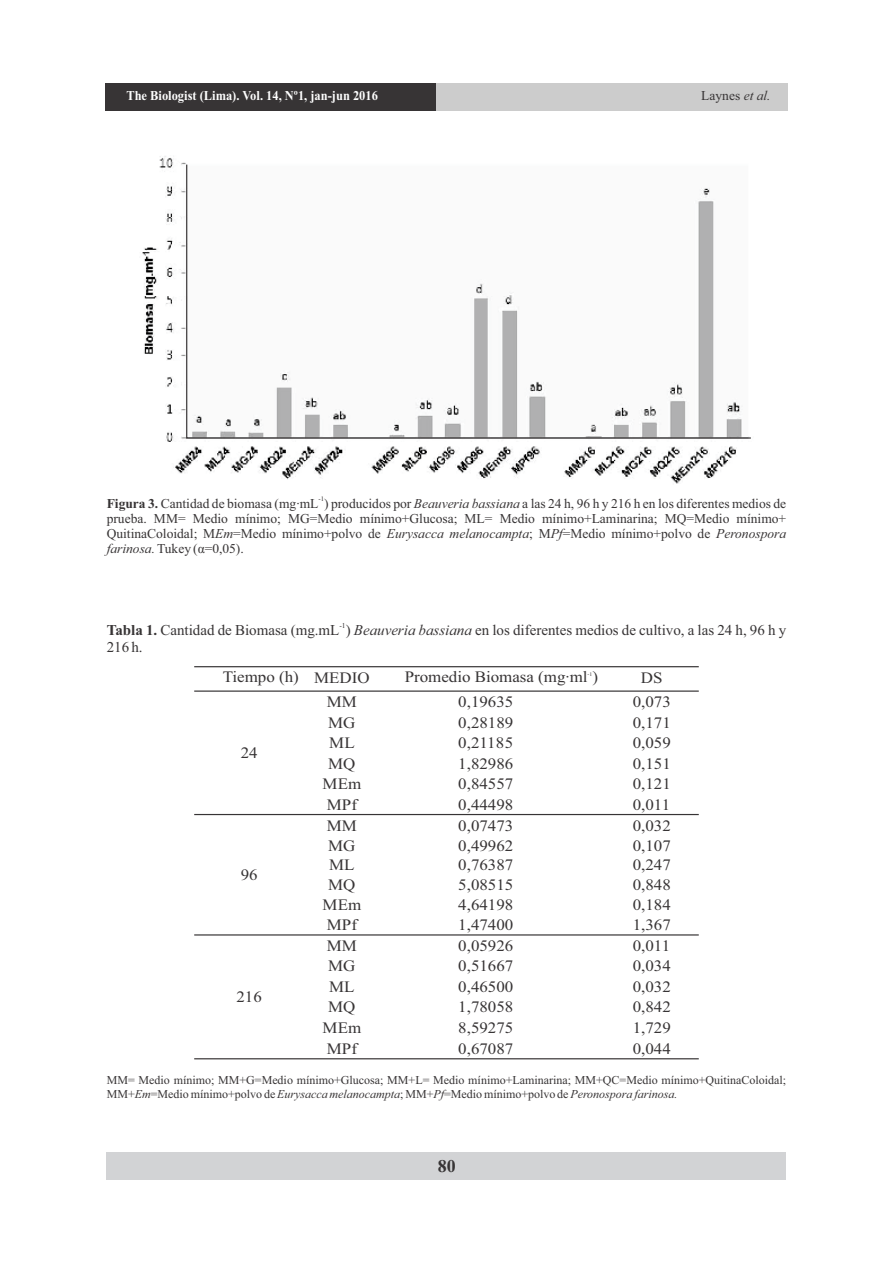
<style>
.page{position:relative;width:893px;height:1263px;background:#fff}
.page>*{position:absolute;margin:0;border:0;box-sizing:border-box;transform-origin:0 0}
.t1{font:700 18px "Times New Roman";color:#373435}
.t2{font:15.9px "Times New Roman";color:#373435;scale:1.06 1}
.t3{font:15px/16.6px "Times New Roman";color:#373435}
.t4{font:13.5px/15px "Times New Roman";color:#373435;text-align:justify}
.t5{font:700 13.5px "Times New Roman";color:#fefefe;scale:.92 1}
.t6{font:12px/13.4px "Times New Roman";color:#373435}
.t7{font:7.5px "Times New Roman";color:#373435}
.t8{font:6.75px "Times New Roman";color:#373435}
.t9{font:5.4px "Times New Roman";color:#373435;scale:1.06 1}
.s1{font-style:italic}
.s2{font-weight:700}
</style>
<div class="page">
<div style="left:107px;top:1152px;width:679px;height:28px;background:#d2d3d5"></div>
<img style="left:142px;top:156px;width:594px;height:328px">
<hr style="left:194px;top:1058px;width:505px;height:1px;background:#373435">
<hr style="left:194px;top:934px;width:505px;height:1px;background:#373435">
<hr style="left:194px;top:814px;width:505px;height:1px;background:#373435">
<hr style="left:194px;top:690px;width:505px;height:2px;background:#373435">
<hr style="left:194px;top:666px;width:505px;height:1px;background:#373435">
<div style="left:106px;top:83px;width:681px;height:28px;background:#ccc"></div>
<div style="left:106px;top:83px;width:330px;height:28px;background:#373435"></div>
<svg style="left:186px;top:163px;width:565px;height:276px"></svg>
<p class="t5" style="left:126px;top:91px;width:275px">The Biologist (Lima). Vol. 14, Nº1, jan-jun 2016</p>
<p class="t4" style="left:701px;top:89px;width:71px">Laynes <span class="s1">et al.</span></p>
<p class="t8" style="left:318px;top:497px;width:7px">-1</p>
<p class="t4" style="left:107px;top:497px;width:681px"><span class="s2">Figura 3.</span> Cantidad de biomasa (mg·mL ) producidos por <span class="s1">Beauveria bassiana</span> a las 24 h, 96 h y 216 h en los diferentes medios de prueba. MM= Medio mínimo; MG=Medio mínimo+Glucosa; ML= Medio mínimo+Laminarina; MQ=Medio mínimo+ QuitinaColoidal; M<span class="s1">Em</span>=Medio mínimo+polvo de <span class="s1">Eurysacca melanocampta</span>; M<span class="s1">Pf</span>=Medio mínimo+polvo de <span class="s1">Peronospora farinosa.</span> Tukey (α=0,05).</p>
<p class="t7" style="left:339px;top:623px;width:8px">-1</p>
<p class="t3" style="left:107px;top:623px;width:681px"><span class="s2">Tabla 1.</span> Cantidad de Biomasa (mg.mL ) <span class="s1">Beauveria bassiana</span> en los diferentes medios de cultivo, a las 24 h, 96 h y<br>216 h.</p>
<p class="t2" style="left:405px;top:671px;width:184px">Promedio Biomasa (mg·ml )</p>
<p class="t2" style="left:641px;top:672px;width:22px">DS</p>
<p class="t2" style="left:223px;top:671px;width:140px">Tiempo (h) MEDIO</p>
<p class="t9" style="left:588px;top:673px;width:6px">-1</p>
<p class="t2" style="left:241px;top:747px;width:17px">24</p>
<p class="t2" style="left:241px;top:869px;width:17px">96</p>
<p class="t2" style="left:327px;top:696px;width:30px">MM</p>
<p class="t2" style="left:458px;top:696px;width:53px">0,19635</p>
<p class="t2" style="left:633px;top:696px;width:37px">0,073</p>
<p class="t2" style="left:328px;top:717px;width:27px">MG</p>
<p class="t2" style="left:458px;top:717px;width:53px">0,28189</p>
<p class="t2" style="left:633px;top:717px;width:37px">0,171</p>
<p class="t2" style="left:329px;top:737px;width:26px">ML</p>
<p class="t2" style="left:458px;top:737px;width:53px">0,21185</p>
<p class="t2" style="left:633px;top:737px;width:37px">0,059</p>
<p class="t2" style="left:328px;top:758px;width:27px">MQ</p>
<p class="t2" style="left:458px;top:758px;width:53px">1,82986</p>
<p class="t2" style="left:633px;top:758px;width:37px">0,151</p>
<p class="t2" style="left:323px;top:778px;width:38px">MEm</p>
<p class="t2" style="left:458px;top:778px;width:53px">0,84557</p>
<p class="t2" style="left:633px;top:778px;width:37px">0,121</p>
<p class="t2" style="left:327px;top:799px;width:30px">MPf</p>
<p class="t2" style="left:458px;top:799px;width:53px">0,44498</p>
<p class="t2" style="left:633px;top:799px;width:37px">0,011</p>
<p class="t2" style="left:327px;top:820px;width:30px">MM</p>
<p class="t2" style="left:458px;top:820px;width:53px">0,07473</p>
<p class="t2" style="left:633px;top:820px;width:37px">0,032</p>
<p class="t2" style="left:328px;top:839px;width:27px">MG</p>
<p class="t2" style="left:458px;top:839px;width:53px">0,49962</p>
<p class="t2" style="left:633px;top:839px;width:37px">0,107</p>
<p class="t2" style="left:329px;top:859px;width:25px">ML</p>
<p class="t2" style="left:458px;top:859px;width:53px">0,76387</p>
<p class="t2" style="left:633px;top:859px;width:37px">0,247</p>
<p class="t2" style="left:328px;top:879px;width:27px">MQ</p>
<p class="t2" style="left:458px;top:879px;width:53px">5,08515</p>
<p class="t2" style="left:633px;top:879px;width:37px">0,848</p>
<p class="t2" style="left:323px;top:899px;width:38px">MEm</p>
<p class="t2" style="left:458px;top:899px;width:53px">4,64198</p>
<p class="t2" style="left:633px;top:899px;width:37px">0,184</p>
<p class="t2" style="left:327px;top:919px;width:30px">MPf</p>
<p class="t2" style="left:458px;top:919px;width:53px">1,47400</p>
<p class="t2" style="left:633px;top:919px;width:37px">1,367</p>
<p class="t2" style="left:327px;top:940px;width:30px">MM</p>
<p class="t2" style="left:458px;top:940px;width:53px">0,05926</p>
<p class="t2" style="left:633px;top:940px;width:37px">0,011</p>
<p class="t2" style="left:328px;top:960px;width:27px">MG</p>
<p class="t2" style="left:458px;top:960px;width:53px">0,51667</p>
<p class="t2" style="left:633px;top:960px;width:37px">0,034</p>
<p class="t2" style="left:329px;top:981px;width:25px">ML</p>
<p class="t2" style="left:458px;top:981px;width:53px">0,46500</p>
<p class="t2" style="left:633px;top:981px;width:37px">0,032</p>
<p class="t2" style="left:328px;top:1001px;width:27px">MQ</p>
<p class="t2" style="left:458px;top:1001px;width:53px">1,78058</p>
<p class="t2" style="left:633px;top:1001px;width:37px">0,842</p>
<p class="t2" style="left:323px;top:1022px;width:38px">MEm</p>
<p class="t2" style="left:458px;top:1022px;width:53px">8,59275</p>
<p class="t2" style="left:633px;top:1022px;width:37px">1,729</p>
<p class="t2" style="left:327px;top:1043px;width:30px">MPf</p>
<p class="t2" style="left:458px;top:1043px;width:53px">0,67087</p>
<p class="t2" style="left:633px;top:1043px;width:37px">0,044</p>
<p class="t6" style="left:107px;top:1075px;width:681px">MM= Medio mínimo; MM+G=Medio mínimo+Glucosa; MM+L= Medio mínimo+Laminarina; MM+QC=Medio mínimo+QuitinaColoidal;<br>MM+<span class="s1">Em</span>=Medio mínimo+polvo de <span class="s1">Eurysacca melanocampta</span>; MM+<span class="s1">Pf</span>=Medio mínimo+polvo de <span class="s1">Peronospora farinosa.</span></p>
<p class="t2" style="left:236px;top:991px;width:25px">216</p>
<h1 class="t1" style="left:438px;top:1160px;width:19px">80</h1>
</div>
